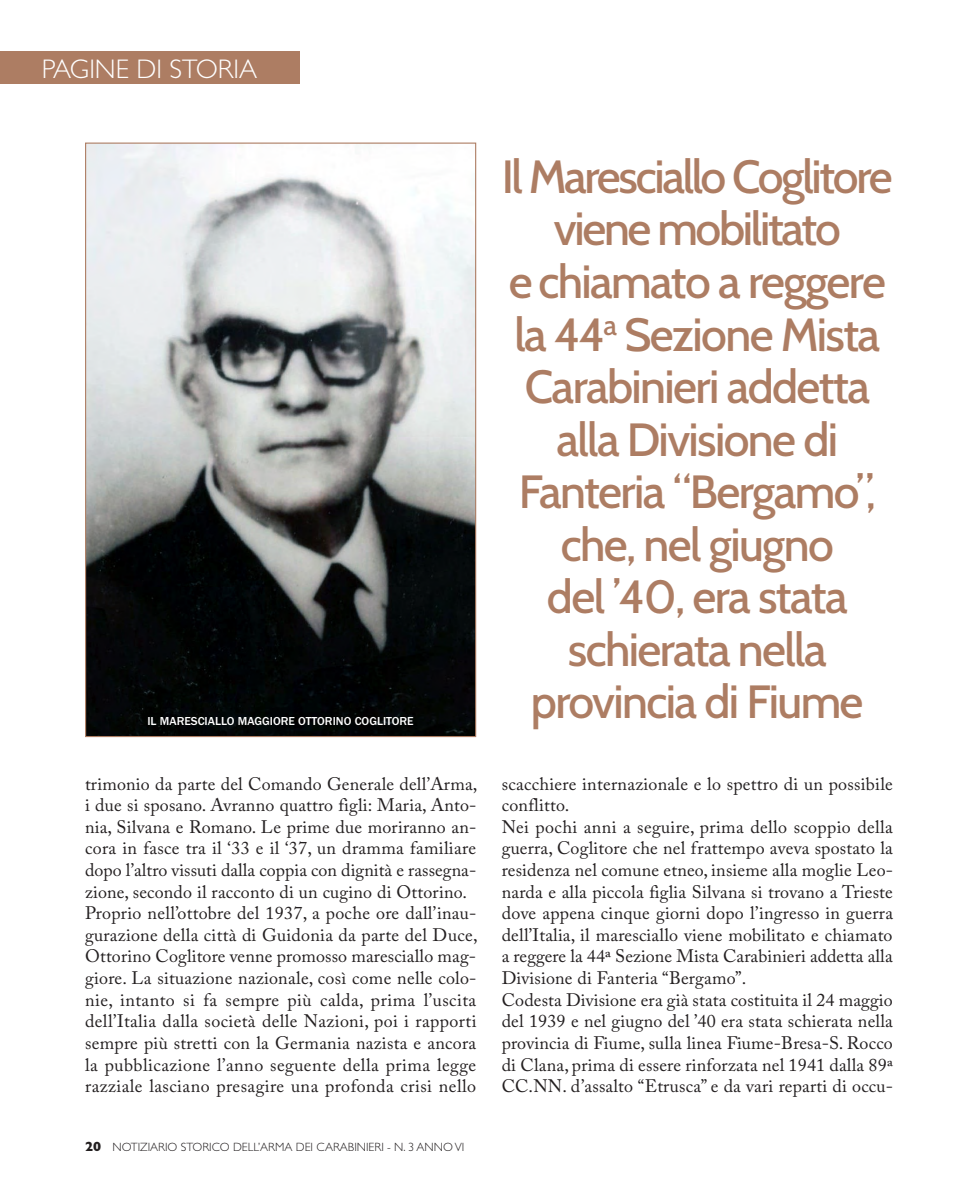
<style>
.page{position:relative;width:978px;height:1191px;background:#fff}
.page>*{position:absolute;margin:0;border:0;box-sizing:border-box;transform-origin:0 0}
.t1{font:500 46.5px/52.5px "Cabin";letter-spacing:-.035em;color:#ad7d63;text-align:center}
.t2{font:300 27px "Gill Sans";color:#fff}
.t3{font:18px/21.6px "Adobe Caslon Pro";letter-spacing:.01em;color:#231f20}
.t4{font:300 12px "Gill Sans";color:#231f20}
.t5{font:500 12px "Franklin Gothic";color:#fff}
.s1{font-weight:700;font-size:13.5px}
</style>
<div class="page">
<div style="left:0;top:51px;width:299px;height:33px;background:#ad7d63"></div>
<img style="left:87px;top:144px;width:387px;height:591px">
<h2 class="t2" style="left:42px;top:52px;width:217px">PAGINE DI STORIA</h2>
<p class="t5" style="left:147px;top:713px;width:268px">IL MARESCIALLO MAGGIORE OTTORINO COGLITORE</p>
<p class="t3" style="left:85px;top:775px;width:394px">trimonio da parte del Comando Generale dell’Arma, i due si sposano. Avranno quattro figli: Maria, Anto&shy;nia, Silvana e Romano. Le prime due moriranno an&shy;cora in fasce tra il ‘33 e il ‘37, un dramma familiare dopo l’altro vissuti dalla coppia con dignità e rassegna&shy;zione, secondo il racconto di un cugino di Ottorino.<br>Proprio nell’ottobre del 1937, a poche ore dall’inau&shy;gurazione della città di Guidonia da parte del Duce, Ottorino Coglitore venne promosso maresciallo mag&shy;giore. La situazione nazionale, così come nelle colo&shy;nie, intanto si fa sempre più calda, prima l’uscita dell’Italia dalla società delle Nazioni, poi i rapporti sempre più stretti con la Germania nazista e ancora la pubblicazione l’anno seguente della prima legge razziale lasciano presagire una profonda crisi nello</p>
<p class="t4" style="left:85px;top:1140px;width:381px"><span class="s1">20</span> NOTIZIARIO STORICO DELL’ARMA DEI CARABINIERI - N. 3 ANNO VI</p>
<h1 class="t1" style="left:502px;top:150px;width:392px">Il Maresciallo Coglitore viene mobilitato<br>e chiamato a reggere la 44<sup>a</sup> Sezione Mista<br>Carabinieri addetta alla Divisione di<br>Fanteria “Bergamo”, che, nel giugno<br>del ’40, era stata schierata nella provincia di Fiume</h1>
<p class="t3" style="left:502px;top:775px;width:393px">scacchiere internazionale e lo spettro di un possibile conflitto.<br>Nei pochi anni a seguire, prima dello scoppio della guerra, Coglitore che nel frattempo aveva spostato la residenza nel comune etneo, insieme alla moglie Leo&shy;narda e alla piccola figlia Silvana si trovano a Trieste dove appena cinque giorni dopo l’ingresso in guerra dell’Italia, il maresciallo viene mobilitato e chiamato a reggere la 44a Sezione Mista Carabinieri addetta alla Divisione di Fanteria “Bergamo”.<br>Codesta Divisione era già stata costituita il 24 maggio del 1939 e nel giugno del ’40 era stata schierata nella provincia di Fiume, sulla linea Fiume-Bresa-S. Rocco di Clana, prima di essere rinforzata nel 1941 dalla 89a CC.NN. d’assalto “Etrusca” e da vari reparti di occu-</p>
</div>
